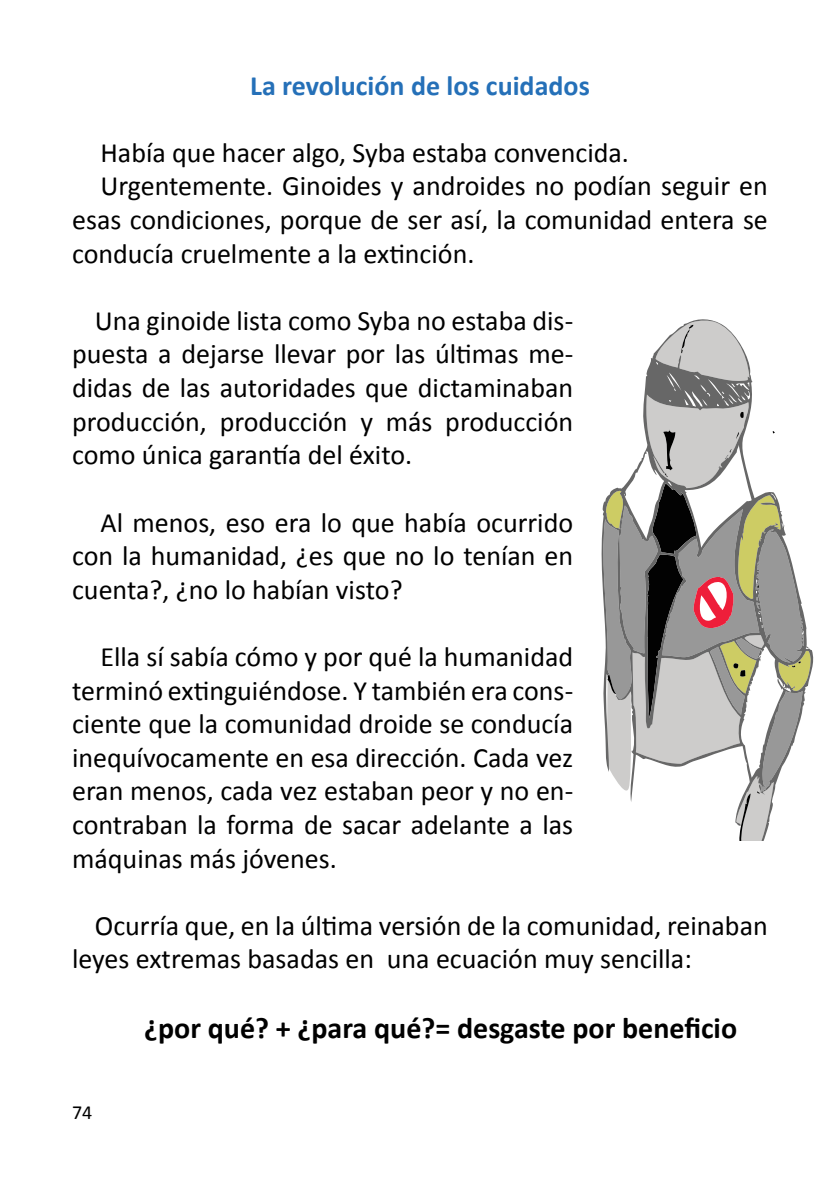
<style>
.page{position:relative;width:840px;height:1191px;background:#fff}
.page>*{position:absolute;margin:0;border:0;box-sizing:border-box;transform-origin:0 0}
.t1{font:700 30px "Calibri";color:#000}
.t2{font:28px/33.6px "Calibri";color:#000;text-align:justify}
.t3{font:700 28px "Calibri";color:#2570b8}
.t4{font:20px "Calibri";color:#000}
</style>
<div class="page">
<svg style="left:644px;top:319px;width:168px;height:353px"></svg>
<svg style="left:655px;top:320px;width:94px;height:63px"></svg>
<svg style="left:601px;top:394px;width:210px;height:446px"></svg>
<p class="t3" style="left:250px;top:68px;width:341px">La revolución de los cuidados</p>
<p class="t2" style="left:100px;top:134px;width:529px">Había que hacer algo, Syba estaba convencida.</p>
<p class="t2" style="left:100px;top:168px;width:668px">Urgentemente. Ginoides y androides no podían seguir en</p>
<p class="t2" style="left:72px;top:202px;width:697px">esas condiciones, porque de ser así, la comunidad entera se</p>
<p class="t2" style="left:72px;top:235px;width:403px">conducía cruelmente a la extinción.</p>
<p class="t2" style="left:72px;top:302px;width:502px;text-indent:23px">Una ginoide lista como Syba no estaba dis&shy;puesta a dejarse llevar por las últimas me&shy;didas de las autoridades que dictaminaban producción, producción y más producción como única garantía del éxito.</p>
<p class="t2" style="left:72px;top:504px;width:502px;text-indent:28px">Al menos, eso era lo que había ocurrido con la humanidad, ¿es que no lo tenían en cuenta?, ¿no lo habían visto?</p>
<p class="t2" style="left:72px;top:638px;width:502px;text-indent:28px">Ella sí sabía cómo y por qué la humanidad terminó extinguiéndose. Y también era cons&shy;ciente que la comunidad droide se conducía inequívocamente en esa dirección. Cada vez eran menos, cada vez estaban peor y no en&shy;contraban la forma de sacar adelante a las máquinas más jóvenes.</p>
<p class="t2" style="left:72px;top:907px;width:696px;text-indent:23px">Ocurría que, en la última versión de la comunidad, reinaban leyes extremas basadas en una ecuación muy sencilla:</p>
<p class="t4" style="left:72px;top:1100px;width:22px">74</p>
<p class="t1" style="left:144px;top:1009px;width:594px">¿por qué? + ¿para qué?= desgaste por beneficio</p>
</div>
